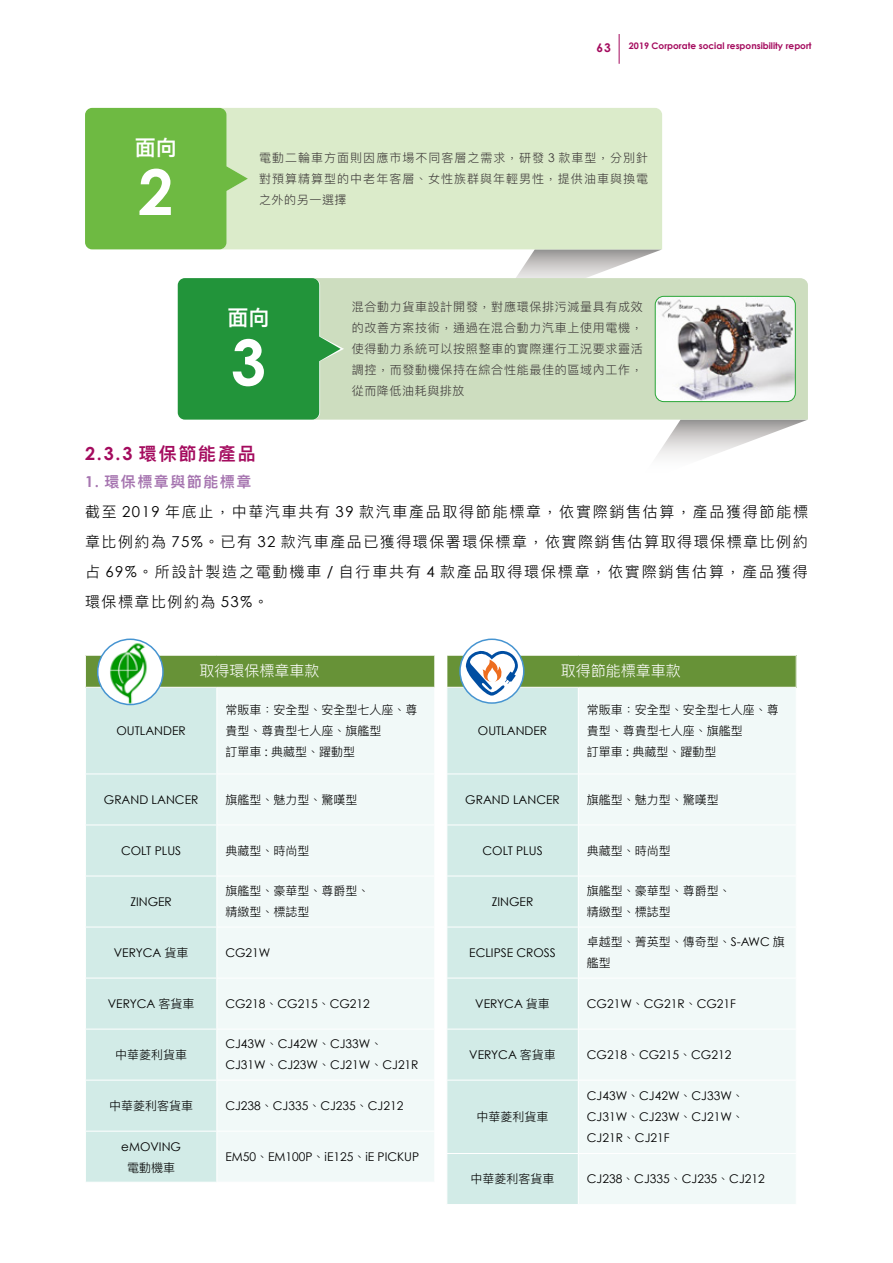
<style>
.page{position:relative;width:893px;height:1263px;background:#fff}
.page>*{position:absolute;margin:0;border:0;box-sizing:border-box;transform-origin:0 0}
.t1{font:700 63px "Century Gothic";color:#fff}
.t2{font:600 21px "Ping Fang TC";color:#fff}
.t3{font:600 18px "Ping Fang TC";letter-spacing:.1em;color:#a40b5e}
.t4{font:300 15px/30px "Ping Fang TC";letter-spacing:.115em;color:#000}
.t5{font:300 15px "Ping Fang TC";color:#fff}
.t6{font:12px/21px "Century Gothic";color:#000}
.t7{font:300 12px/21px "Ping Fang TC";color:#000}
.t8{font:300 12px/21px "Ping Fang TC";letter-spacing:.06em;color:#3e3a39;text-align:justify}
.t9{font:700 12px "Century Gothic";color:#a40b5e}
.t10{font:700 9px "Century Gothic";color:#a40b5e}
.s1{font-family:"Century Gothic";font-weight:400}
.s2{font-family:"Century Gothic";font-weight:700}
.s3{font-family:"Century Gothic";font-weight:700;color:#a675b0}
.s4{font-weight:600;color:#a675b0}
.s5{font-family:"Ping Fang TC";font-weight:300}
</style>
<div class="page">
<hr style="left:619px;top:34px;width:1px;height:30px;background:#a40b5e">
<svg style="left:492px;top:249px;width:169px;height:29px"></svg>
<div style="left:248px;top:108px;width:414px;height:141px;background:#dbebca"></div>
<svg style="left:85px;top:108px;width:163px;height:141px;background:#7bc052"></svg>
<div style="left:85px;top:655px;width:350px;height:32px;background:#679237"></div>
<div style="left:86px;top:688px;width:130px;height:494px;background:#d2ebe7"></div>
<div style="left:218px;top:688px;width:216px;height:493px;background:#f1f9f8"></div>
<hr style="left:85px;top:773px;width:132px;height:1px;background:#fff">
<hr style="left:217px;top:773px;width:218px;height:1px;background:#fff">
<hr style="left:85px;top:825px;width:132px;height:1px;background:#fff">
<hr style="left:217px;top:825px;width:218px;height:1px;background:#fff">
<hr style="left:85px;top:876px;width:132px;height:1px;background:#fff">
<hr style="left:217px;top:876px;width:218px;height:1px;background:#fff">
<hr style="left:85px;top:927px;width:132px;height:1px;background:#fff">
<hr style="left:217px;top:927px;width:218px;height:1px;background:#fff">
<hr style="left:85px;top:978px;width:132px;height:1px;background:#fff">
<hr style="left:217px;top:978px;width:218px;height:1px;background:#fff">
<hr style="left:85px;top:1029px;width:132px;height:1px;background:#fff">
<hr style="left:217px;top:1029px;width:218px;height:1px;background:#fff">
<hr style="left:85px;top:1080px;width:132px;height:1px;background:#fff">
<hr style="left:217px;top:1080px;width:218px;height:1px;background:#fff">
<hr style="left:85px;top:1131px;width:132px;height:1px;background:#fff">
<hr style="left:217px;top:1131px;width:218px;height:1px;background:#fff">
<hr style="left:85px;top:656px;width:1px;height:31px;background:#fff">
<hr style="left:85px;top:655px;width:132px;height:1px;background:#fff">
<hr style="left:217px;top:655px;width:218px;height:1px;background:#fff">
<hr style="left:434px;top:656px;width:1px;height:31px;background:#fff">
<div style="left:447px;top:655px;width:349px;height:32px;background:#679237"></div>
<div style="left:447px;top:688px;width:131px;height:516px;background:#d2ebe7"></div>
<div style="left:579px;top:688px;width:217px;height:516px;background:#f1f9f8"></div>
<hr style="left:446px;top:773px;width:132px;height:1px;background:#fff">
<hr style="left:578px;top:773px;width:219px;height:1px;background:#fff">
<hr style="left:446px;top:825px;width:132px;height:1px;background:#fff">
<hr style="left:578px;top:825px;width:219px;height:1px;background:#fff">
<hr style="left:446px;top:876px;width:132px;height:1px;background:#fff">
<hr style="left:578px;top:876px;width:219px;height:1px;background:#fff">
<hr style="left:446px;top:927px;width:132px;height:1px;background:#fff">
<hr style="left:578px;top:927px;width:219px;height:1px;background:#fff">
<hr style="left:446px;top:978px;width:132px;height:1px;background:#fff">
<hr style="left:578px;top:978px;width:219px;height:1px;background:#fff">
<hr style="left:446px;top:1029px;width:132px;height:1px;background:#fff">
<hr style="left:578px;top:1029px;width:219px;height:1px;background:#fff">
<hr style="left:446px;top:1080px;width:132px;height:1px;background:#fff">
<hr style="left:578px;top:1080px;width:219px;height:1px;background:#fff">
<hr style="left:446px;top:1153px;width:132px;height:1px;background:#fff">
<hr style="left:578px;top:1153px;width:219px;height:1px;background:#fff">
<hr style="left:446px;top:655px;width:132px;height:1px;background:#fff">
<hr style="left:578px;top:655px;width:219px;height:1px;background:#fff">
<svg style="left:460px;top:639px;width:64px;height:64px"></svg>
<div style="left:459px;top:638px;width:65px;height:66px;border:2px solid #4694d1;border-radius:50%"></div>
<svg style="left:465px;top:651px;width:53px;height:45px"></svg>
<img style="left:98px;top:639px;width:65px;height:65px;border-radius:33px">
<div style="left:97px;top:638px;width:67px;height:67px;border:2px solid #4694d1;border-radius:50%"></div>
<svg style="left:656px;top:420px;width:151px;height:37px"></svg>
<div style="left:341px;top:278px;width:467px;height:142px;background:#cdddbf"></div>
<svg style="left:178px;top:278px;width:163px;height:142px;background:#389d4b"></svg>
<img style="left:655px;top:296px;width:140px;height:106px">
<div style="left:655px;top:296px;width:141px;height:106px;border:1px solid #2aa738;border-radius:9px"></div>
<h2 class="t2" style="left:135px;top:134px;width:43px">面向</h2>
<h1 class="t1" style="left:138px;top:152px;width:37px">2</h1>
<p class="t9" style="left:596px;top:40px;width:16px">63</p>
<p class="t10" style="left:629px;top:40px;width:184px">2019 Corporate social responsibility report</p>
<p class="t8" style="left:259px;top:147px;width:391px">電動二輪車方面則因應市場不同客層之需求，研發 <span class="s1">3</span> 款車型，分別針對預算精算型的中老年客層、女性族群與年輕男性，提供油車與換電之外的另一選擇</p>
<h2 class="t2" style="left:227px;top:305px;width:43px">面向</h2>
<h1 class="t1" style="left:231px;top:323px;width:37px">3</h1>
<p class="t8" style="left:352px;top:296px;width:293px">混合動力貨車設計開發，對應環保排污減量具有成效的改善方案技術，通過在混合動力汽車上使用電機，使得動力系統可以按照整車的實際運行工況要求靈活調控，而發動機保持在綜合性能最佳的區域內工作，從而降低油耗與排放</p>
<h3 class="t3" style="left:85px;top:442px;width:172px"><span class="s2">2.3.3</span> 環保節能產品</h3>
<p class="t4" style="left:85px;top:467px;width:724px"><span class="s3">1.</span> <span class="s4">環保標章與節能標章<br></span>截至 <span class="s1">2019</span> 年底止，中華汽車共有 <span class="s1">39</span> 款汽車產品取得節能標章，依實際銷售估算，產品獲得節能標章比例約為 <span class="s1">75%</span>。已有 <span class="s1">32</span> 款汽車產品已獲得環保署環保標章，依實際銷售估算取得環保標章比例約占 <span class="s1">69%</span>。所設計製造之電動機車 <span class="s1">/</span> 自行車共有 <span class="s1">4</span> 款產品取得環保標章，依實際銷售估算，產品獲得環保標章比例約為 <span class="s1">53%</span>。</p>
<p class="t6" style="left:116px;top:720px;width:71px">OUTLANDER</p>
<p class="t5" style="left:200px;top:661px;width:121px">取得環保標章車款</p>
<p class="t5" style="left:561px;top:661px;width:121px">取得節能標章車款</p>
<p class="t7" style="left:225px;top:699px;width:193px">常販車：安全型、安全型七人座、尊貴型、尊貴型七人座、旗艦型<br>訂單車 <span class="s1">:</span> 典藏型、躍動型</p>
<p class="t6" style="left:478px;top:720px;width:71px">OUTLANDER</p>
<p class="t7" style="left:587px;top:699px;width:193px">常販車：安全型、安全型七人座、尊貴型、尊貴型七人座、旗艦型<br>訂單車 <span class="s1">:</span> 典藏型、躍動型</p>
<p class="t6" style="left:104px;top:789px;width:96px">GRAND LANCER</p>
<p class="t7" style="left:225px;top:789px;width:133px">旗艦型、魅力型、驚嘆型</p>
<p class="t6" style="left:465px;top:789px;width:96px">GRAND LANCER</p>
<p class="t7" style="left:587px;top:789px;width:133px">旗艦型、魅力型、驚嘆型</p>
<p class="t6" style="left:121px;top:840px;width:62px">COLT PLUS</p>
<p class="t7" style="left:225px;top:840px;width:85px">典藏型、時尚型</p>
<p class="t6" style="left:482px;top:840px;width:62px">COLT PLUS</p>
<p class="t7" style="left:587px;top:840px;width:85px">典藏型、時尚型</p>
<p class="t6" style="left:130px;top:891px;width:43px">ZINGER</p>
<p class="t7" style="left:225px;top:880px;width:145px">旗艦型、豪華型、尊爵型、精緻型、標誌型</p>
<p class="t6" style="left:114px;top:942px;width:76px">VERYCA <span class="s5">貨車</span></p>
<p class="t6" style="left:225px;top:942px;width:47px">CG21W</p>
<p class="t6" style="left:108px;top:993px;width:88px">VERYCA <span class="s5">客貨車</span></p>
<p class="t6" style="left:225px;top:993px;width:146px">CG218<span class="s5">、</span>CG215<span class="s5">、</span>CG212</p>
<p class="t7" style="left:115px;top:1044px;width:73px">中華菱利貨車</p>
<p class="t6" style="left:225px;top:1033px;width:195px">CJ43W<span class="s5">、</span>CJ42W<span class="s5">、</span>CJ33W<span class="s5">、<br></span>CJ31W<span class="s5">、</span>CJ23W<span class="s5">、</span>CJ21W<span class="s5">、</span>CJ21R</p>
<p class="t7" style="left:109px;top:1095px;width:85px">中華菱利客貨車</p>
<p class="t6" style="left:225px;top:1095px;width:179px">CJ238<span class="s5">、</span>CJ335<span class="s5">、</span>CJ235<span class="s5">、</span>CJ212</p>
<p class="t6" style="left:121px;top:1135px;width:61px">eMOVING</p>
<p class="t7" style="left:127px;top:1156px;width:49px">電動機車</p>
<p class="t6" style="left:225px;top:1146px;width:195px">EM50<span class="s5">、</span>EM100P<span class="s5">、</span>iE125<span class="s5">、</span>iE PICKUP</p>
<p class="t6" style="left:492px;top:891px;width:43px">ZINGER</p>
<p class="t7" style="left:587px;top:880px;width:145px">旗艦型、豪華型、尊爵型、精緻型、標誌型</p>
<p class="t6" style="left:469px;top:942px;width:88px">ECLIPSE CROSS</p>
<p class="t7" style="left:587px;top:931px;width:199px">卓越型、菁英型、傳奇型、<span class="s1">S-AWC</span> 旗艦型</p>
<p class="t6" style="left:475px;top:993px;width:76px">VERYCA <span class="s5">貨車</span></p>
<p class="t6" style="left:587px;top:993px;width:151px">CG21W<span class="s5">、</span>CG21R<span class="s5">、</span>CG21F</p>
<p class="t6" style="left:469px;top:1044px;width:88px">VERYCA <span class="s5">客貨車</span></p>
<p class="t6" style="left:587px;top:1044px;width:146px">CG218<span class="s5">、</span>CG215<span class="s5">、</span>CG212</p>
<p class="t7" style="left:477px;top:1106px;width:73px">中華菱利貨車</p>
<p class="t6" style="left:587px;top:1085px;width:159px;text-align:justify">CJ43W<span class="s5">、</span>CJ42W<span class="s5">、</span>CJ33W<span class="s5">、</span>CJ31W<span class="s5">、</span>CJ23W<span class="s5">、</span>CJ21W<span class="s5">、</span>CJ21R<span class="s5">、</span>CJ21F</p>
<p class="t7" style="left:471px;top:1168px;width:85px">中華菱利客貨車</p>
<p class="t6" style="left:587px;top:1168px;width:179px">CJ238<span class="s5">、</span>CJ335<span class="s5">、</span>CJ235<span class="s5">、</span>CJ212</p>
</div>
